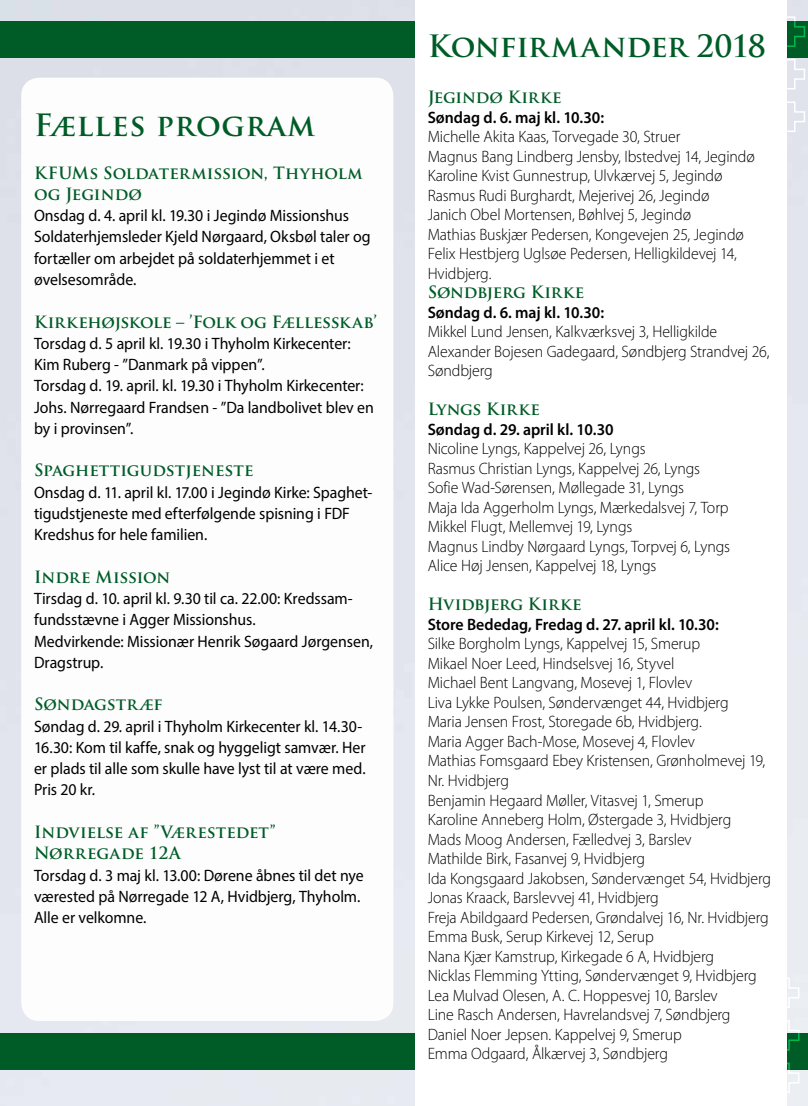
<style>
.page{position:relative;width:808px;height:1106px;background:#e2e5ee}
.page>*{position:absolute;margin:0;border:0;box-sizing:border-box;transform-origin:0 0}
.t1{font:700 30px "Trajan Pro";letter-spacing:-.01em;color:#005c27}
.t2{font:700 30px "Trajan Pro";letter-spacing:.015em;color:#005c27}
.t3{font:300 16.5px/19.5px "Myriad Pro";letter-spacing:-.01em;color:#000;scale:.96 1}
.t4{font:16.5px/21.3px "Myriad Pro";color:#000;scale:.96 1}
.t5{font:700 16.5px/21.3px "Trajan Pro";letter-spacing:-.01em;color:#005c27}
.t6{font:600 16.5px "Myriad Pro";color:#000;scale:.96 1}
</style>
<div class="page">
<div style="left:0;top:22px;width:808px;height:36px;background:#005c27"></div>
<svg style="left:787px;top:16px;width:19px;height:117px"></svg>
<div style="left:0;top:1033px;width:808px;height:36px;background:#005c27"></div>
<svg style="left:787px;top:976px;width:13px;height:118px"></svg>
<div style="left:21px;top:78px;width:372px;height:942px;background:#fff;border-radius:18px"></div>
<div style="left:415px;top:0;width:372px;height:1106px;background:#fff"></div>
<h1 class="t2" style="left:34px;top:107px;width:283px">Fælles program</h1>
<p class="t5" style="left:34px;top:162px;width:330px">KFUMs Soldatermission, Thyholm og Jegindø</p>
<p class="t4" style="left:34px;top:205px;width:352px">Onsdag d. 4. april kl. 19.30 i Jegindø Missionshus Soldaterhjemsleder Kjeld Nørgaard, Oksbøl taler og fortæller om arbejdet på soldaterhjemmet i et øvelsesområde.</p>
<p class="t5" style="left:34px;top:311px;width:345px">Kirkehøjskole – ’Folk og Fællesskab’</p>
<p class="t4" style="left:34px;top:332px;width:355px">Torsdag d. 5 april kl. 19.30 i Thyholm Kirkecenter:<br>Kim Ruberg - ”Danmark på vippen”.<br>Torsdag d. 19. april. kl. 19.30 i Thyholm Kirkecenter:<br>Johs. Nørregaard Frandsen - ”Da landbolivet blev en by i provinsen”.</p>
<p class="t5" style="left:34px;top:460px;width:221px">Spaghettigudstjeneste</p>
<p class="t4" style="left:34px;top:481px;width:354px">Onsdag d. 11. april kl. 17.00 i Jegindø Kirke: Spaghet&shy;tigudstjeneste med efterfølgende spisning i FDF<br>Kredshus for hele familien.</p>
<p class="t5" style="left:34px;top:566px;width:138px">Indre Mission</p>
<p class="t4" style="left:34px;top:587px;width:355px">Tirsdag d. 10. april kl. 9.30 til ca. 22.00: Kredssam&shy;fundsstævne i Agger Missionshus.<br>Medvirkende: Missionær Henrik Søgaard Jørgensen, Dragstrup.</p>
<p class="t5" style="left:34px;top:694px;width:130px">Søndagstræf</p>
<p class="t4" style="left:34px;top:715px;width:347px">Søndag d. 29. april i Thyholm Kirkecenter kl. 14.30- 16.30: Kom til kaffe, snak og hyggeligt samvær. Her er plads til alle som skulle have lyst til at være med.<br>Pris 20 kr.</p>
<p class="t5" style="left:34px;top:821px;width:243px">Indvielse af ”Værestedet”<br>Nørregade 12A</p>
<p class="t4" style="left:34px;top:864px;width:345px">Torsdag d. 3 maj kl. 13.00: Dørene åbnes til det nye værested på Nørregade 12 A, Hvidbjerg, Thyholm.<br>Alle er velkomne.</p>
<h1 class="t1" style="left:428px;top:27px;width:340px">Konfirmander 2018</h1>
<p class="t5" style="left:428px;top:87px;width:135px">Jegindø Kirke</p>
<p class="t6" style="left:428px;top:107px;width:185px">Søndag d. 6. maj kl. 10.30:</p>
<p class="t3" style="left:428px;top:127px;width:342px">Michelle Akita Kaas, Torvegade 30, Struer<br>Magnus Bang Lindberg Jensby, Ibstedvej 14, Jegindø Karoline Kvist Gunnestrup, Ulvkærvej 5, Jegindø Rasmus Rudi Burghardt, Mejerivej 26, Jegindø<br>Janich Obel Mortensen, Bøhlvej 5, Jegindø<br>Mathias Buskjær Pedersen, Kongevejen 25, Jegindø Felix Hestbjerg Uglsøe Pedersen, Helligkildevej 14, Hvidbjerg.</p>
<p class="t5" style="left:428px;top:282px;width:158px">Søndbjerg Kirke</p>
<p class="t6" style="left:428px;top:302px;width:185px">Søndag d. 6. maj kl. 10.30:</p>
<p class="t3" style="left:428px;top:322px;width:357px">Mikkel Lund Jensen, Kalkværksvej 3, Helligkilde<br>Alexander Bojesen Gadegaard, Søndbjerg Strandvej 26,<br>Søndbjerg</p>
<p class="t5" style="left:428px;top:399px;width:114px">Lyngs Kirke</p>
<p class="t6" style="left:428px;top:419px;width:195px">Søndag d. 29. april kl. 10.30</p>
<p class="t3" style="left:428px;top:439px;width:316px">Nicoline Lyngs, Kappelvej 26, Lyngs<br>Rasmus Christian Lyngs, Kappelvej 26, Lyngs Sofie Wad-Sørensen, Møllegade 31, Lyngs<br>Maja Ida Aggerholm Lyngs, Mærkedalsvej 7, Torp Mikkel Flugt, Mellemvej 19, Lyngs<br>Magnus Lindby Nørgaard Lyngs, Torpvej 6, Lyngs Alice Høj Jensen, Kappelvej 18, Lyngs</p>
<p class="t5" style="left:428px;top:594px;width:155px">Hvidbjerg Kirke</p>
<p class="t6" style="left:428px;top:614px;width:305px">Store Bededag, Fredag d. 27. april kl. 10.30:</p>
<p class="t3" style="left:428px;top:634px;width:359px">Silke Borgholm Lyngs, Kappelvej 15, Smerup<br>Mikael Noer Leed, Hindselsvej 16, Styvel<br>Michael Bent Langvang, Mosevej 1, Flovlev<br>Liva Lykke Poulsen, Søndervænget 44, Hvidbjerg<br>Maria Jensen Frost, Storegade 6b, Hvidbjerg.<br>Maria Agger Bach-Mose, Mosevej 4, Flovlev<br>Mathias Fomsgaard Ebey Kristensen, Grønholmevej 19, Nr. Hvidbjerg<br>Benjamin Hegaard Møller, Vitasvej 1, Smerup<br>Karoline Anneberg Holm, Østergade 3, Hvidbjerg<br>Mads Moog Andersen, Fælledvej 3, Barslev<br>Mathilde Birk, Fasanvej 9, Hvidbjerg<br>Ida Kongsgaard Jakobsen, Søndervænget 54, Hvidbjerg Jonas Kraack, Barslevvej 41, Hvidbjerg<br>Freja Abildgaard Pedersen, Grøndalvej 16, Nr. Hvidbjerg Emma Busk, Serup Kirkevej 12, Serup<br>Nana Kjær Kamstrup, Kirkegade 6 A, Hvidbjerg<br>Nicklas Flemming Ytting, Søndervænget 9, Hvidbjerg Lea Mulvad Olesen, A. C. Hoppesvej 10, Barslev<br>Line Rasch Andersen, Havrelandsvej 7, Søndbjerg Daniel Noer Jepsen. Kappelvej 9, Smerup<br>Emma Odgaard, Ålkærvej 3, Søndbjerg</p>
</div>
